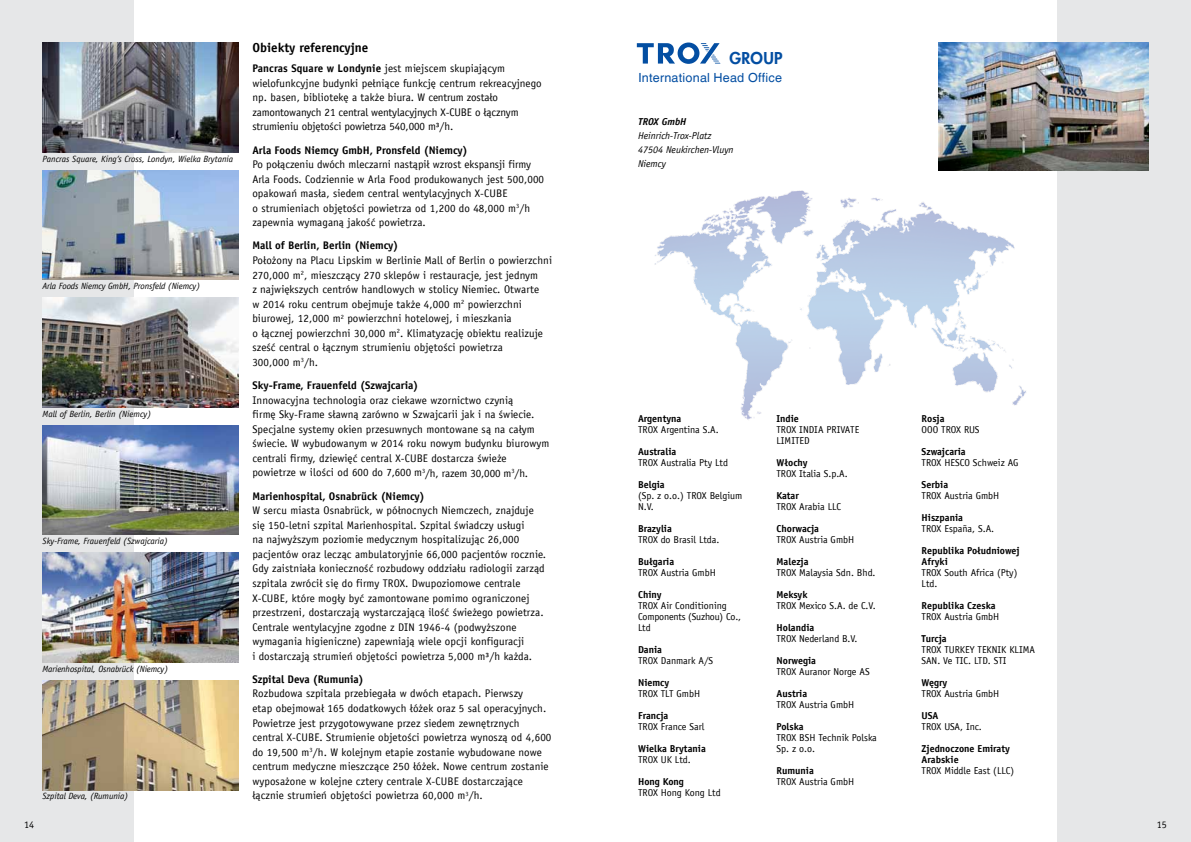
<style>
.page{position:relative;width:1191px;height:842px;background:#fff}
.page>*{position:absolute;margin:0;border:0;box-sizing:border-box;transform-origin:0 0}
.t1{font:800 15.9px "Futura Std";letter-spacing:.02em;color:#034ea2}
.t2{font:700 13px "TROX Officina Sans";color:#000}
.t3{font:12.6px "TROX Helvetica";letter-spacing:.02em;color:#034ea2}
.t4{font:11px/14.6px "TROX Officina Sans";letter-spacing:.01em;color:#000}
.t5{font:11px/14.6px "TROX Officina Sans";letter-spacing:-.01em;color:#000}
.t6{font:700 11px "TROX Officina Sans";color:#000}
.t7{font:10px/11px "TROX Officina Sans";color:#000}
.t8{font:700 10px/11px "TROX Officina Sans";color:#000}
.t9{font:italic 10px/14px "TROX Officina Sans";color:#000}
.t10{font:10px "TROX Officina Sans";letter-spacing:-.02em;color:#000}
.t11{font:italic 700 10px "TROX Officina Sans";color:#000}
.t12{font:italic 9px "TROX Officina Sans";color:#000}
.s1{font-weight:700}
</style>
<div class="page">
<div style="left:1057px;top:0;width:134px;height:842px;background:#e6e7e8"></div>
<img style="left:938px;top:43px;width:210px;height:127px">
<svg style="left:637px;top:43px;width:83px;height:21px"></svg>
<svg style="left:654px;top:190px;width:372px;height:230px"></svg>
<div style="left:0;top:0;width:133px;height:842px;background:#e6e7e8"></div>
<img style="left:43px;top:170px;width:195px;height:110px">
<img style="left:43px;top:298px;width:195px;height:109px">
<img style="left:43px;top:425px;width:195px;height:110px">
<img style="left:43px;top:43px;width:195px;height:109px">
<img style="left:43px;top:553px;width:195px;height:109px">
<img style="left:43px;top:680px;width:195px;height:110px">
<p class="t12" style="left:43px;top:153px;width:192px">Pancras Square, King‘s Cross, Londyn, Wielka Brytania</p>
<p class="t12" style="left:43px;top:281px;width:159px">Arla Foods Niemcy GmbH, Pronsfeld (Niemcy)</p>
<p class="t12" style="left:43px;top:408px;width:110px">Mall of Berlin, Berlin (Niemcy)</p>
<p class="t12" style="left:43px;top:536px;width:127px">Sky-Frame, Frauenfeld (Szwajcaria)</p>
<p class="t12" style="left:43px;top:664px;width:127px">Marienhospital, Osnabrück (Niemcy)</p>
<p class="t7" style="left:24px;top:819px;width:12px">14</p>
<p class="t12" style="left:43px;top:791px;width:87px">Szpital Deva, (Rumunia)</p>
<p class="t2" style="left:252px;top:39px;width:118px">Obiekty referencyjne</p>
<p class="t5" style="left:252px;top:61px;width:291px"><span class="s1">Pancras Square w Londynie</span> jest miejscem skupiającym wielofunkcyjne budynki pełniące funkcję centrum rekreacyjnego np. basen, bibliotekę a także biura. W centrum zostało zamontowanych 21 central wentylacyjnych X-CUBE o łącznym strumieniu objętości powietrza 540,000 m³/h.</p>
<p class="t6" style="left:252px;top:143px;width:217px">Arla Foods Niemcy GmbH, Pronsfeld (Niemcy)</p>
<p class="t4" style="left:252px;top:157px;width:293px">Po połączeniu dwóch mleczarni nastąpił wzrost ekspansji firmy Arla Foods. Codziennie w Arla Food produkowanych jest 500,000 opakowań masła, siedem central wentylacyjnych X-CUBE<br>o strumieniach objętości powietrza od 1,200 do 48,000 m<sup>3</sup>/h zapewnia wymaganą jakość powietrza.</p>
<p class="t6" style="left:252px;top:239px;width:148px">Mall of Berlin, Berlin (Niemcy)</p>
<p class="t4" style="left:252px;top:253px;width:301px">Położony na Placu Lipskim w Berlinie Mall of Berlin o powierzchni 270,000 m<sup>2</sup>, mieszczący 270 sklepów i restauracje, jest jednym<br>z największych centrów handlowych w stolicy Niemiec. Otwarte<br>w 2014 roku centrum obejmuje także 4,000 m<sup>2</sup> powierzchni biurowej, 12,000 m<sup>2</sup> powierzchni hotelowej, i mieszkania<br>o łącznej powierzchni 30,000 m<sup>2</sup>. Klimatyzację obiektu realizuje sześć central o łącznym strumieniu objętości powietrza<br>300,000 m<sup>3</sup>/h.</p>
<p class="t6" style="left:252px;top:378px;width:168px">Sky-Frame, Frauenfeld (Szwajcaria)</p>
<p class="t4" style="left:252px;top:393px;width:298px">Innowacyjna technologia oraz ciekawe wzornictwo czynią<br>firmę Sky-Frame sławną zarówno w Szwajcarii jak i na świecie.<br>Specjalne systemy okien przesuwnych montowane są na całym świecie. W wybudowanym w 2014 roku nowym budynku biurowym centrali firmy, dziewięć central X-CUBE dostarcza świeże powietrze w ilości od 600 do 7,600 m<sup>3</sup>/h, razem 30,000 m<sup>3</sup>/h.</p>
<p class="t6" style="left:252px;top:489px;width:174px">Marienhospital, Osnabrück (Niemcy)</p>
<p class="t4" style="left:252px;top:503px;width:295px">W sercu miasta Osnabrück, w północnych Niemczech, znajduje się 150-letni szpital Marienhospital. Szpital świadczy usługi<br>na najwyższym poziomie medycznym hospitalizując 26,000 pacjentów oraz lecząc ambulatoryjnie 66,000 pacjentów rocznie.<br>Gdy zaistniała konieczność rozbudowy oddziału radiologii zarząd szpitala zwrócił się do firmy TROX. Dwupoziomowe centrale X-CUBE, które mogły być zamontowane pomimo ograniczonej przestrzeni, dostarczają wystarczającą ilość świeżego powietrza.<br>Centrale wentylacyjne zgodne z DIN 1946-4 (podwyższone wymagania higieniczne) zapewniają wiele opcji konfiguracji<br>i dostarczają strumień objętości powietrza 5,000 m³/h każda.</p>
<p class="t6" style="left:252px;top:672px;width:113px">Szpital Deva (Rumunia)</p>
<p class="t4" style="left:252px;top:686px;width:300px">Rozbudowa szpitala przebiegała w dwóch etapach. Pierwszy<br>etap obejmował 165 dodatkowych łóżek oraz 5 sal operacyjnych.<br>Powietrze jest przygotowywane przez siedem zewnętrznych central X-CUBE. Strumienie objetości powietrza wynoszą od 4,600 do 19,500 m<sup>3</sup>/h. W kolejnym etapie zostanie wybudowane nowe centrum medyczne mieszczące 250 łóżek. Nowe centrum zostanie wyposażone w kolejne cztery centrale X-CUBE dostarczające łącznie strumień objętości powietrza 60,000 m<sup>3</sup>/h.</p>
<h1 class="t1" style="left:729px;top:48px;width:55px">GROUP</h1>
<p class="t3" style="left:638px;top:70px;width:145px">International Head Office</p>
<p class="t11" style="left:638px;top:115px;width:50px">TROX GmbH</p>
<p class="t9" style="left:638px;top:128px;width:97px">Heinrich-Trox-Platz<br>47504 Neukirchen-Vluyn<br>Niemcy</p>
<p class="t8" style="left:638px;top:413px;width:45px">Argentyna</p>
<p class="t7" style="left:638px;top:424px;width:82px">TROX Argentina S.A.</p>
<p class="t8" style="left:638px;top:446px;width:40px">Australia</p>
<p class="t7" style="left:638px;top:457px;width:92px">TROX Australia Pty Ltd</p>
<p class="t8" style="left:638px;top:479px;width:28px">Belgia</p>
<p class="t7" style="left:638px;top:490px;width:106px">(Sp. z o.o.) TROX Belgium<br>N.V.</p>
<p class="t8" style="left:638px;top:523px;width:35px">Brazylia</p>
<p class="t7" style="left:638px;top:534px;width:83px">TROX do Brasil Ltda.</p>
<p class="t8" style="left:638px;top:556px;width:38px">Bułgaria</p>
<p class="t7" style="left:638px;top:567px;width:79px">TROX Austria GmbH</p>
<p class="t8" style="left:638px;top:589px;width:25px">Chiny</p>
<p class="t7" style="left:638px;top:600px;width:105px">TROX Air Conditioning<br>Components (Suzhou) Co.,<br>Ltd</p>
<p class="t8" style="left:638px;top:644px;width:26px">Dania</p>
<p class="t7" style="left:638px;top:655px;width:77px">TROX Danmark A/S</p>
<p class="t8" style="left:638px;top:677px;width:33px">Niemcy</p>
<p class="t7" style="left:638px;top:688px;width:64px">TROX TLT GmbH</p>
<p class="t8" style="left:638px;top:710px;width:32px">Francja</p>
<p class="t7" style="left:638px;top:721px;width:68px">TROX France Sarl</p>
<p class="t8" style="left:638px;top:743px;width:69px">Wielka Brytania</p>
<p class="t7" style="left:638px;top:754px;width:54px">TROX UK Ltd.</p>
<p class="t8" style="left:638px;top:776px;width:47px">Hong Kong</p>
<p class="t7" style="left:638px;top:787px;width:84px">TROX Hong Kong Ltd</p>
<p class="t8" style="left:776px;top:413px;width:24px">Indie</p>
<p class="t7" style="left:776px;top:424px;width:84px">TROX INDIA PRIVATE<br>LIMITED</p>
<p class="t8" style="left:776px;top:457px;width:33px">Włochy</p>
<p class="t7" style="left:776px;top:468px;width:73px">TROX Italia S.p.A.</p>
<p class="t8" style="left:776px;top:490px;width:24px">Katar</p>
<p class="t7" style="left:776px;top:501px;width:66px">TROX Arabia LLC</p>
<p class="t8" style="left:776px;top:523px;width:44px">Chorwacja</p>
<p class="t7" style="left:776px;top:534px;width:79px">TROX Austria GmbH</p>
<p class="t8" style="left:776px;top:556px;width:34px">Malezja</p>
<p class="t7" style="left:776px;top:567px;width:100px">TROX Malaysia Sdn. Bhd.</p>
<p class="t8" style="left:776px;top:589px;width:33px">Meksyk</p>
<p class="t10" style="left:776px;top:600px;width:101px">TROX Mexico S.A. de C.V.</p>
<p class="t8" style="left:776px;top:622px;width:39px">Holandia</p>
<p class="t7" style="left:776px;top:633px;width:82px">TROX Nederland B.V.</p>
<p class="t8" style="left:776px;top:655px;width:41px">Norwegia</p>
<p class="t7" style="left:776px;top:666px;width:95px">TROX Auranor Norge AS</p>
<p class="t8" style="left:776px;top:688px;width:32px">Austria</p>
<p class="t7" style="left:776px;top:699px;width:79px">TROX Austria GmbH</p>
<p class="t8" style="left:776px;top:721px;width:29px">Polska</p>
<p class="t7" style="left:776px;top:732px;width:102px">TROX BSH Technik Polska<br>Sp. z o.o.</p>
<p class="t8" style="left:776px;top:765px;width:39px">Rumunia</p>
<p class="t7" style="left:776px;top:776px;width:79px">TROX Austria GmbH</p>
<p class="t8" style="left:921px;top:413px;width:24px">Rosja</p>
<p class="t7" style="left:921px;top:424px;width:59px">OOO TROX RUS</p>
<p class="t8" style="left:921px;top:446px;width:46px">Szwajcaria</p>
<p class="t7" style="left:921px;top:457px;width:99px">TROX HESCO Schweiz AG</p>
<p class="t8" style="left:921px;top:479px;width:28px">Serbia</p>
<p class="t7" style="left:921px;top:490px;width:79px">TROX Austria GmbH</p>
<p class="t8" style="left:921px;top:512px;width:43px">Hiszpania</p>
<p class="t7" style="left:921px;top:523px;width:74px">TROX España, S.A.</p>
<p class="t8" style="left:921px;top:545px;width:100px">Republika Południowej<br>Afryki</p>
<p class="t7" style="left:921px;top:567px;width:97px">TROX South Africa (Pty)<br>Ltd.</p>
<p class="t8" style="left:921px;top:600px;width:75px">Republika Czeska</p>
<p class="t7" style="left:921px;top:611px;width:79px">TROX Austria GmbH</p>
<p class="t8" style="left:921px;top:633px;width:27px">Turcja</p>
<p class="t7" style="left:921px;top:644px;width:115px">TROX TURKEY TEKNIK KLIMA<br>SAN. Ve TIC. LTD. STI</p>
<p class="t8" style="left:921px;top:677px;width:27px">Węgry</p>
<p class="t7" style="left:921px;top:688px;width:79px">TROX Austria GmbH</p>
<p class="t8" style="left:921px;top:710px;width:18px">USA</p>
<p class="t10" style="left:921px;top:721px;width:62px">TROX USA, Inc.</p>
<p class="t8" style="left:921px;top:743px;width:90px">Zjednoczone Emiraty<br>Arabskie</p>
<p class="t7" style="left:921px;top:765px;width:94px">TROX Middle East (LLC)</p>
<p class="t7" style="left:1157px;top:819px;width:11px">15</p>
</div>
